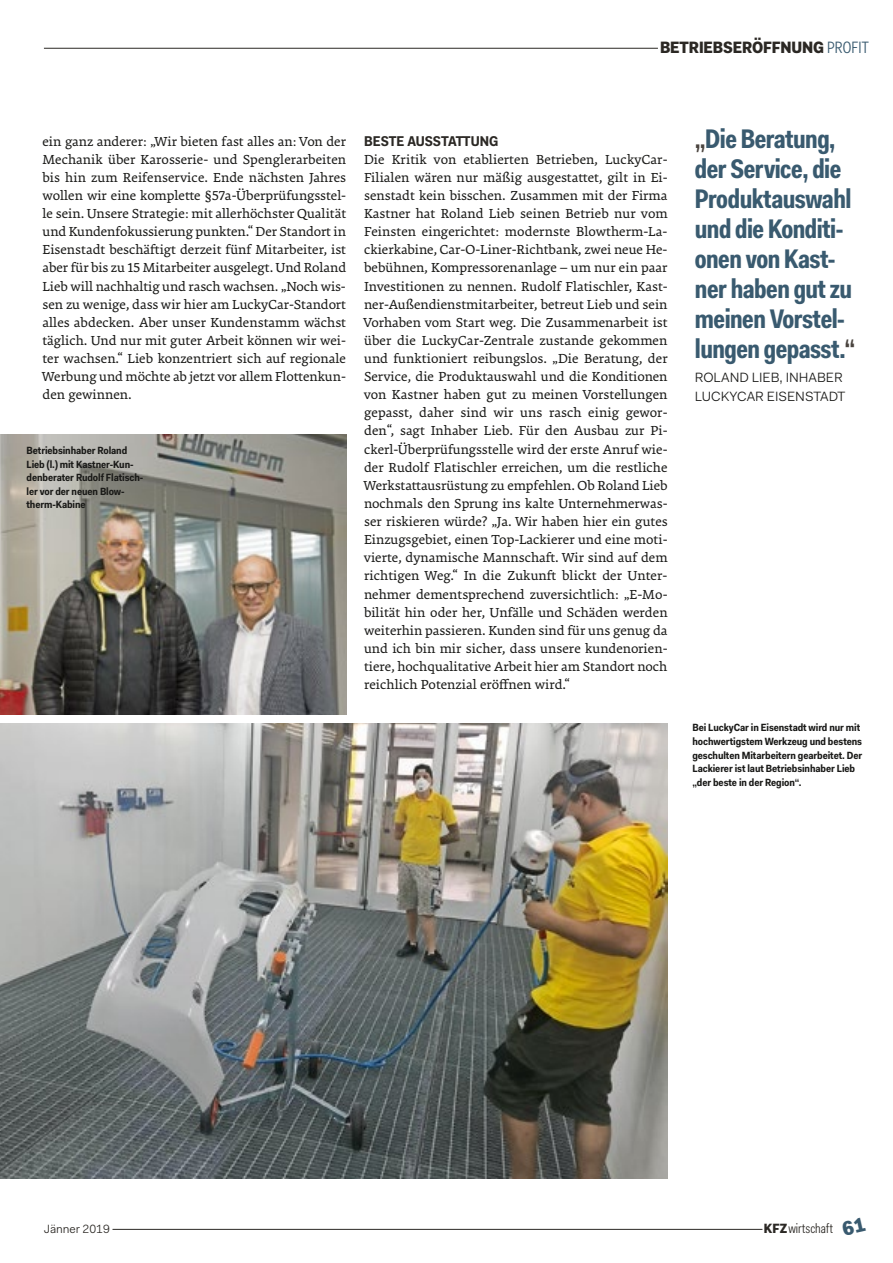
<style>
.page{position:relative;width:893px;height:1263px;background:#fff}
.page>*{position:absolute;margin:0;border:0;box-sizing:border-box;transform-origin:0 0}
.t1{font:700 27px/30px "Fakt Con Pro";letter-spacing:-.02em;color:#395a6f}
.t2{font:900 16.5px "Fakt Sm Con Pro";letter-spacing:-.01em;color:#2b2824}
.t3{font:14.25px/18.1px "Premiera";color:#1a1a18;text-align:justify}
.t4{font:700 14.25px "Fakt Sm Con Pro";letter-spacing:-.005em;color:#2b2824}
.t5{font:13.5px/19.5px "Fakt Pro Blond";color:#1a1a18}
.t6{font:13.5px "Fakt Con Pro Blond";color:#2b2824}
.t7{font:12px "Fakt Pro Blond";color:#2b2824}
.t8{font:700 10.5px/13.5px "Fakt Sm Con Pro";letter-spacing:-.01em;color:#1a1a18}
.s1{font-family:"Fakt Con Pro Blond";font-weight:400;color:#395a6f}
.s2{color:#4a443f}
.s3{font-family:"Fakt Sm Con Pro";font-weight:900}
</style>
<div class="page">
<hr style="left:112px;top:1229px;width:650px;height:1px;background:#2b2824">
<hr style="left:44px;top:48px;width:614px;height:1px;background:#2b2824">
<img style="left:0;top:724px;width:668px;height:454px">
<img style="left:0;top:434px;width:346px;height:280px">
<p class="t2" style="left:660px;top:36px;width:210px">BETRIEBSERÖFFNUNG <span class="s1">PROFIT</span></p>
<p class="t3" style="left:43px;top:132px;width:305px">ein ganz anderer: „Wir bieten fast alles an: Von der Mechanik über Karosserie- und Spenglerarbeiten bis hin zum Reifenservice. Ende nächsten Jahres wollen wir eine komplette §57a-Überprüfungsstel&shy;le sein. Unsere Strategie: mit allerhöchster Qualität und Kundenfokussierung punkten.“ Der Standort in Eisenstadt beschäftigt derzeit fünf Mitarbeiter, ist aber für bis zu 15 Mitarbeiter ausgelegt. Und Roland Lieb will nachhaltig und rasch wachsen. „Noch wis&shy;sen zu wenige, dass wir hier am LuckyCar-Standort alles abdecken. Aber unser Kundenstamm wächst täglich. Und nur mit guter Arbeit können wir wei&shy;ter wachsen.“ Lieb konzentriert sich auf regionale Werbung und möchte ab jetzt vor allem Flottenkun&shy;den gewinnen.</p>
<p class="t4" style="left:364px;top:131px;width:136px">BESTE AUSSTATTUNG</p>
<p class="t3" style="left:364px;top:150px;width:305px">Die Kritik von etablierten Betrieben, LuckyCar-Filialen wären nur mäßig ausgestattet, gilt in Ei&shy;senstadt kein bisschen. Zusammen mit der Firma Kastner hat Roland Lieb seinen Betrieb nur vom Feinsten eingerichtet: modernste Blowtherm-La&shy;ckierkabine, Car-O-Liner-Richtbank, zwei neue He&shy;bebühnen, Kompressorenanlage – um nur ein paar Investitionen zu nennen. Rudolf Flatischler, Kast&shy;ner-Außendienstmitarbeiter, betreut Lieb und sein Vorhaben vom Start weg. Die Zusammenarbeit ist über die LuckyCar-Zentrale zustande gekommen und funktioniert reibungslos. „Die Beratung, der Service, die Produktauswahl und die Konditionen von Kastner haben gut zu meinen Vorstellungen gepasst, daher sind wir uns rasch einig gewor&shy;den“, sagt Inhaber Lieb. Für den Ausbau zur Pi&shy;ckerl-Überprüfungsstelle wird der erste Anruf wie&shy;der Rudolf Flatischler erreichen, um die restliche Werkstattausrüstung zu empfehlen. Ob Roland Lieb nochmals den Sprung ins kalte Unternehmerwas&shy;ser riskieren würde? „Ja. Wir haben hier ein gutes Einzugsgebiet, einen Top-Lackierer und eine moti&shy;vierte, dynamische Mannschaft. Wir sind auf dem richtigen Weg.“ In die Zukunft blickt der Unter&shy;nehmer dementsprechend zuversichtlich: „E-Mo&shy;bilität hin oder her, Unfälle und Schäden werden weiterhin passieren. Kunden sind für uns genug da und ich bin mir sicher, dass unsere kundenorien&shy;tiere, hochqualitative Arbeit hier am Standort noch reichlich Potenzial eröffnen wird.“</p>
<p class="t8" style="left:27px;top:444px;width:118px">Betriebsinhaber Roland<br>Lieb (l.) mit Kastner-Kun&shy;denberater Rudolf Flatisch&shy;ler vor der neuen Blow&shy;therm-Kabine</p>
<h1 class="t1" style="left:695px;top:123px;width:162px"><span class="s2">„</span>Die Beratung, der Service, die<br>Produktauswahl und die Konditi&shy;onen von Kast&shy;ner haben gut zu meinen Vorstel&shy;lungen gepasst.<span class="s2">“</span></h1>
<p class="t5" style="left:695px;top:367px;width:152px">ROLAND LIEB, INHABER<br>LUCKYCAR EISENSTADT</p>
<p class="t8" style="left:692px;top:721px;width:171px">Bei LuckyCar in Eisenstadt wird nur mit hochwertigstem Werkzeug und bestens geschulten Mitarbeitern gearbeitet. Der Lackierer ist laut Betriebsinhaber Lieb „der beste in der Region“.</p>
<p class="t7" style="left:44px;top:1220px;width:67px">Jänner 2019</p>
<p class="t6" style="left:764px;top:1219px;width:70px"><span class="s3">KFZ</span>wirtschaft</p>
</div>
